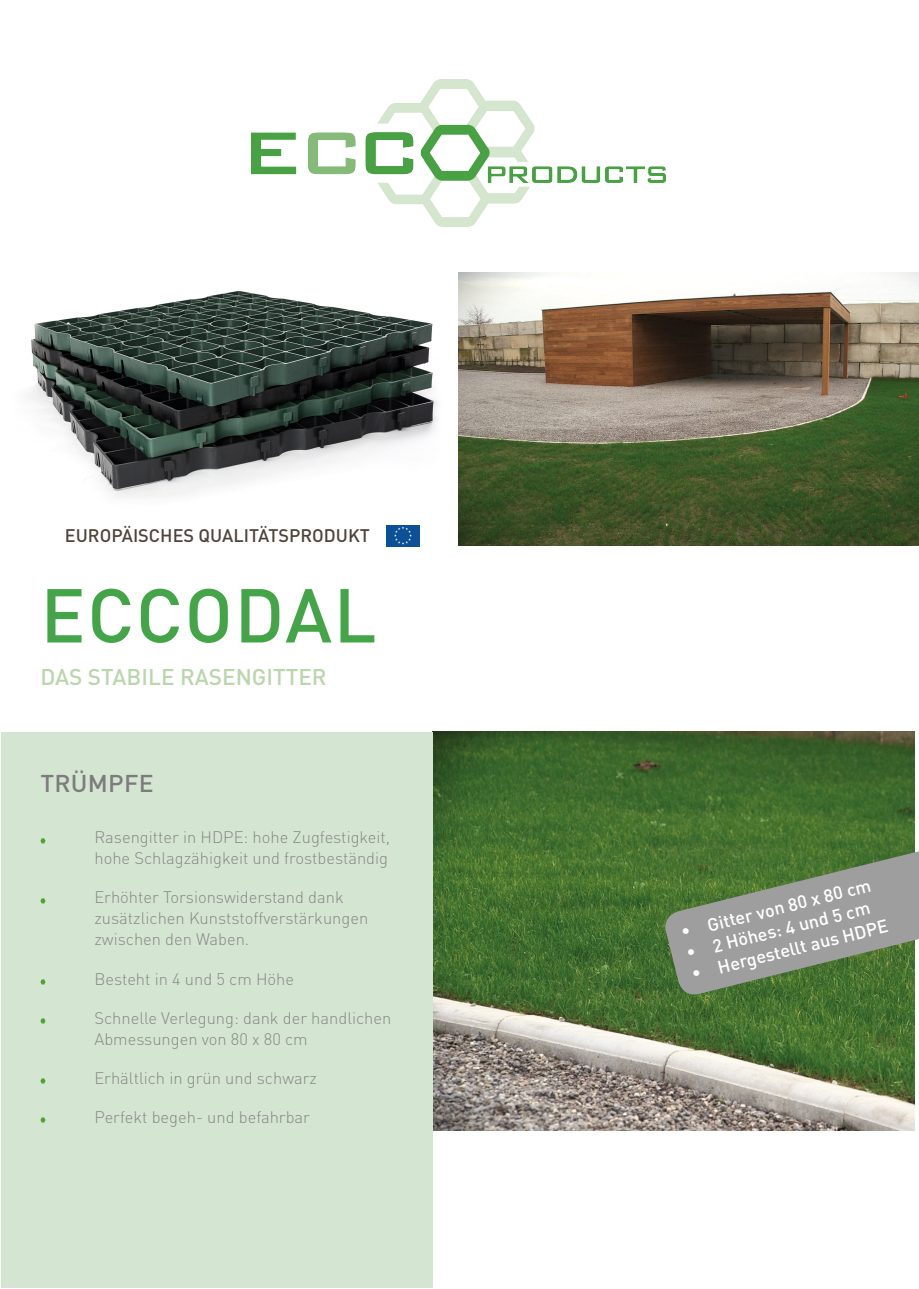
<style>
.page{position:relative;width:919px;height:1289px;background:#fff}
.page>*{position:absolute;margin:0;border:0;box-sizing:border-box;transform-origin:0 0}
.Paragraph_1{font:500 75px "DIN";letter-spacing:.02em;color:#44a548}
.Paragraph_1-2{font:500 24px "DIN";letter-spacing:.01em;color:#7c7c7c}
.Paragraph_1-3{font:500 22.5px "DIN";color:#b9d6ac}
.t1{font:500 18px "DIN";color:#fff}
.Paragraph_1-4{font:500 18px "DIN";color:#4e443b}
.t2{font:300 16.5px/21px "DIN";color:#878787}
</style>
<div class="page">
<img style="left:433px;top:731px;width:481px;height:399px">
<img style="left:28px;top:291px;width:410px;height:244px">
<img style="left:458px;top:273px;width:460px;height:272px">
<div style="left:1px;top:731px;width:432px;height:556px;background:#d4e6d1"></div>
<svg style="left:40px;top:838px;width:5px;height:5px"></svg>
<svg style="left:40px;top:898px;width:5px;height:5px"></svg>
<svg style="left:40px;top:979px;width:5px;height:5px"></svg>
<svg style="left:40px;top:1018px;width:5px;height:5px"></svg>
<svg style="left:40px;top:1078px;width:5px;height:5px"></svg>
<svg style="left:40px;top:1117px;width:5px;height:5px"></svg>
<svg style="left:662px;top:834px;width:256px;height:163px;background:#758969"></svg>
<img style="left:251px;top:79px;width:414px;height:147px">
<img style="left:386px;top:525px;width:33px;height:21px">
<p class="Paragraph_1-4" style="left:65px;top:524px;width:306px">EUROPÄISCHES QUALITÄTSPRODUKT</p>
<p class="Paragraph_1" style="left:40px;top:567px;width:337px">ECCODAL</p>
<p class="Paragraph_1-3" style="left:40px;top:662px;width:288px">DAS STABILE RASENGITTER</p>
<p class="Paragraph_1-2" style="left:40px;top:768px;width:115px">TRÜMPFE</p>
<p class="t2" style="left:94px;top:826px;width:297px">Rasengitter in HDPE: hohe Zugfestigkeit, hohe Schlagzähigkeit und frostbeständig</p>
<p class="t2" style="left:94px;top:886px;width:251px">Erhöhter Torsionswiderstand dank</p>
<p class="t2" style="left:94px;top:907px;width:275px">zusätzlichen Kunststoffverstärkungen</p>
<p class="t2" style="left:94px;top:928px;width:156px">zwischen den Waben.</p>
<p class="t2" style="left:94px;top:967px;width:201px">Besteht in 4 und 5 cm Höhe</p>
<p class="t2" style="left:94px;top:1006px;width:298px">Schnelle Verlegung: dank der handlichen<br>Abmessungen von 80 x 80 cm</p>
<p class="t2" style="left:94px;top:1066px;width:224px">Erhältlich in grün und schwarz</p>
<p class="t2" style="left:94px;top:1105px;width:217px">Perfekt begeh- und befahrbar</p>
<p class="t1" style="left:678px;top:920px;width:196px;rotate:-14deg">• Gitter von 80 x 80 cm</p>
<p class="t1" style="left:683px;top:941px;width:190px;rotate:-14deg">• 2 Höhes: 4 und 5 cm</p>
<p class="t1" style="left:689px;top:962px;width:203px;rotate:-14deg">• Hergestellt aus HDPE</p>
</div>
